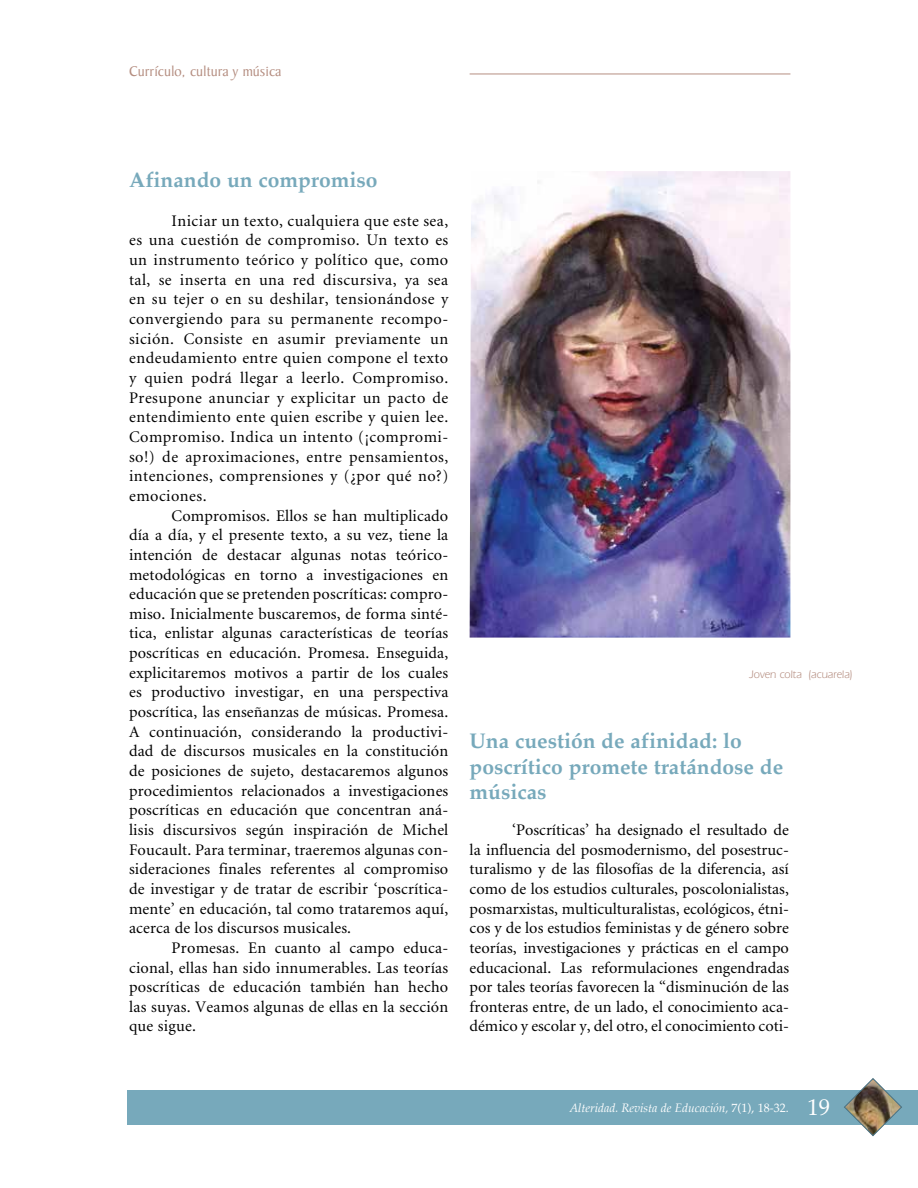
<style>
.page{position:relative;width:918px;height:1188px;background:#fff}
.page>*{position:absolute;margin:0;border:0;box-sizing:border-box;transform-origin:0 0}
.t1{font:700 21px/25.5px "Palatino";color:#77a9bb}
.t2{font:16.2px/19.6px "Minion";letter-spacing:.015em;color:#000;text-align:justify}
.t3{font:15px "Baker Signet";color:#b58e81}
.t4{font:italic 12px "Palatino";color:#fff}
.t5{font:11.25px "Eras IT Cby BT";color:#b58e81}
.s1{font-style:normal}
.s2{font-style:normal;font-size:22.5px}
</style>
<div class="page">
<hr style="left:470px;top:74px;width:320px;height:1px;background:#b58e81">
<div style="left:128px;top:1090px;width:790px;height:34px;background:#77a9bb"></div>
<svg style="left:843px;top:1078px;width:60px;height:59px"></svg>
<img style="left:470px;top:171px;width:320px;height:467px">
<p class="t3" style="left:129px;top:63px;width:154px">Currículo, cultura y música</p>
<p class="t1" style="left:129px;top:167px;width:250px">Afinando un compromiso</p>
<p class="t2" style="left:129px;top:211px;width:321px;text-indent:43px">Iniciar un texto, cualquiera que este sea, es una cuestión de compromiso. Un texto es un instrumento teórico y político que, como tal, se inserta en una red discursiva, ya sea en su tejer o en su deshilar, tensionándose y convergiendo para su permanente recompo&shy;sición. Consiste en asumir previamente un endeudamiento entre quien compone el texto y quien podrá llegar a leerlo. Compromiso.<br>Presupone anunciar y explicitar un pacto de entendimiento ente quien escribe y quien lee.<br>Compromiso. Indica un intento (¡compromi&shy;so!) de aproximaciones, entre pensamientos, intenciones, comprensiones y (¿por qué no?) emociones.</p>
<p class="t2" style="left:129px;top:506px;width:321px;text-indent:43px">Compromisos. Ellos se han multiplicado día a día, y el presente texto, a su vez, tiene la intención de destacar algunas notas teórico&shy;metodológicas en torno a investigaciones en educación que se pretenden poscríticas: compro&shy;miso. Inicialmente buscaremos, de forma sinté&shy;tica, enlistar algunas características de teorías poscríticas en educación. Promesa. Enseguida, explicitaremos motivos a partir de los cuales es productivo investigar, en una perspectiva poscrítica, las enseñanzas de músicas. Promesa.<br>A continuación, considerando la productivi&shy;dad de discursos musicales en la constitución de posiciones de sujeto, destacaremos algunos procedimientos relacionados a investigaciones poscríticas en educación que concentran aná&shy;lisis discursivos según inspiración de Michel Foucault. Para terminar, traeremos algunas con&shy;sideraciones finales referentes al compromiso de investigar y de tratar de escribir ‘poscrítica&shy;mente’ en educación, tal como trataremos aquí, acerca de los discursos musicales.</p>
<p class="t2" style="left:129px;top:938px;width:321px;text-indent:43px">Promesas. En cuanto al campo educa&shy;cional, ellas han sido innumerables. Las teorías poscríticas de educación también han hecho las suyas. Veamos algunas de ellas en la sección que sigue.</p>
<p class="t5" style="left:749px;top:668px;width:105px">Joven colta (acuarela)</p>
<p class="t1" style="left:470px;top:728px;width:315px">Una cuestión de afinidad: lo poscrítico promete tratándose de músicas</p>
<p class="t2" style="left:470px;top:821px;width:321px;text-indent:43px">‘Poscríticas’ ha designado el resultado de la influencia del posmodernismo, del posestruc&shy;turalismo y de las filosofías de la diferencia, así como de los estudios culturales, poscolonialistas, posmarxistas, multiculturalistas, ecológicos, étni&shy;cos y de los estudios feministas y de género sobre teorías, investigaciones y prácticas en el campo educacional. Las reformulaciones engendradas por tales teorías favorecen la “disminución de las fronteras entre, de un lado, el conocimiento aca&shy;démico y escolar y, del otro, el conocimiento coti-</p>
<p class="t4" style="left:569px;top:1098px;width:262px">Alteridad. Revista de Educación, <span class="s1">7(1), 18-32.</span> <span class="s2">19</span></p>
</div>
